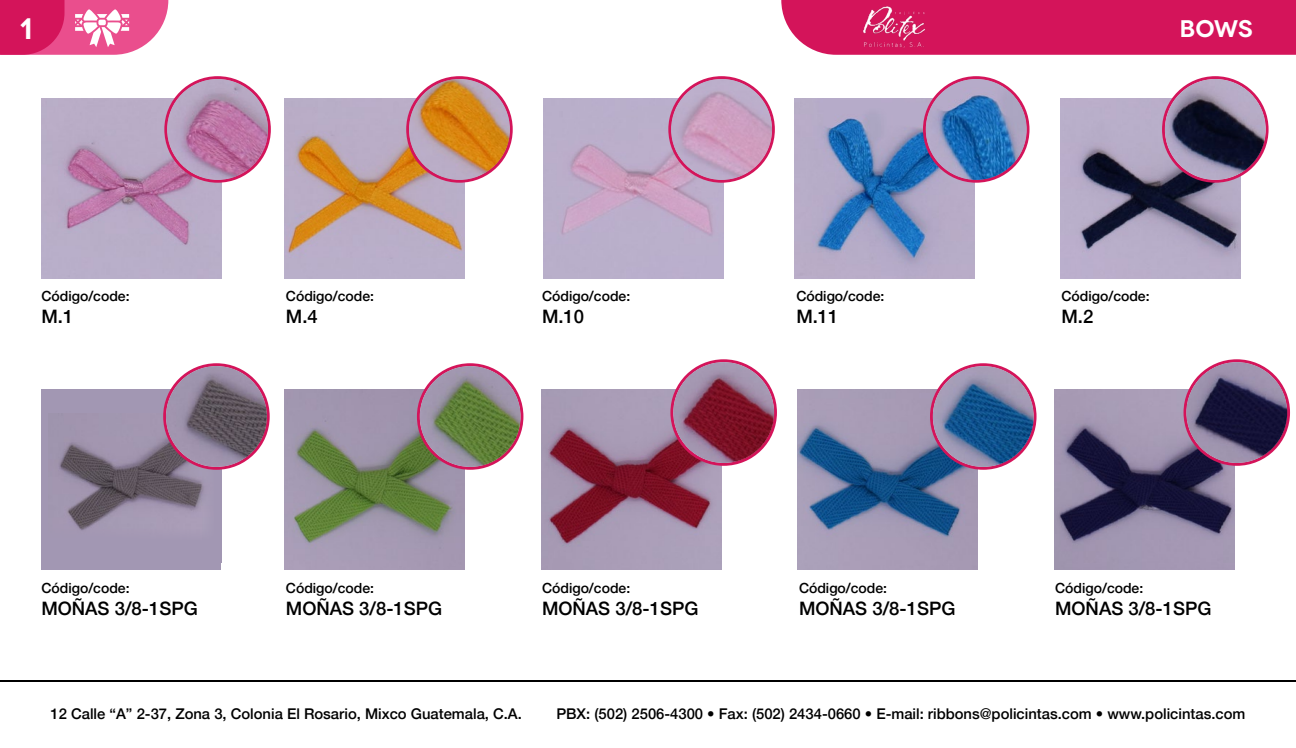
<style>
.page{position:relative;width:1296px;height:748px;background:#fff}
.page>*{position:absolute;margin:0;border:0;box-sizing:border-box;transform-origin:0 0}
.t1{font:600 29.6px "Novecentowide";color:#fff}
.t2{font:600 24px "Novecentowide";color:#fff}
.t3{font:500 18.5px "Helvetica Neue";color:#000}
.t4{font:500 14.8px "Helvetica Neue";color:#000}
.t5{font:500 14px "Helvetica Neue";color:#000}
</style>
<div class="page">
<div style="left:781px;top:0;width:515px;height:55px;background:#d4145a"></div>
<img style="left:41px;top:98px;width:180px;height:180px">
<div style="left:41px;top:390px;width:180px;height:180px;background:#a297b3"></div>
<img style="left:58px;top:424px;width:144px;height:101px">
<img style="left:284px;top:390px;width:180px;height:180px">
<img style="left:542px;top:390px;width:180px;height:180px">
<img style="left:285px;top:98px;width:180px;height:180px">
<img style="left:543px;top:98px;width:180px;height:180px">
<img style="left:795px;top:98px;width:180px;height:180px">
<img style="left:1060px;top:98px;width:180px;height:180px">
<hr style="left:0;top:681px;width:1296px;height:1px;background:#000">
<img style="left:863px;top:6px;width:64px;height:43px">
<svg style="left:1162px;top:76px;width:107px;height:107px"></svg>
<img style="left:1165px;top:79px;width:101px;height:101px;border-radius:50px">
<svg style="left:670px;top:359px;width:107px;height:107px"></svg>
<img style="left:673px;top:362px;width:101px;height:101px;border-radius:50px">
<svg style="left:668px;top:76px;width:107px;height:107px"></svg>
<img style="left:671px;top:79px;width:101px;height:101px;border-radius:50px">
<svg style="left:923px;top:76px;width:107px;height:107px"></svg>
<img style="left:926px;top:79px;width:101px;height:101px;border-radius:50px">
<svg style="left:164px;top:76px;width:107px;height:107px"></svg>
<img style="left:167px;top:79px;width:101px;height:101px;border-radius:50px">
<svg style="left:406px;top:76px;width:107px;height:107px"></svg>
<img style="left:409px;top:79px;width:101px;height:101px;border-radius:50px">
<svg style="left:163px;top:363px;width:107px;height:107px"></svg>
<img style="left:166px;top:366px;width:101px;height:101px;border-radius:50px">
<svg style="left:417px;top:363px;width:106px;height:107px"></svg>
<img style="left:420px;top:366px;width:101px;height:101px;border-radius:50px">
<img style="left:797px;top:390px;width:180px;height:180px">
<img style="left:1055px;top:390px;width:180px;height:180px">
<svg style="left:1184px;top:359px;width:106px;height:107px"></svg>
<img style="left:1186px;top:362px;width:101px;height:101px;border-radius:50px">
<svg style="left:930px;top:363px;width:107px;height:107px"></svg>
<img style="left:933px;top:366px;width:101px;height:101px;border-radius:50px">
<svg style="left:0;top:0;width:168px;height:55px;background:#e5568d"></svg>
<h1 class="t1" style="left:20px;top:10px;width:15px">1</h1>
<h2 class="t2" style="left:1180px;top:14px;width:74px">BOWS</h2>
<p class="t5" style="left:41px;top:285px;width:90px">Código/code:</p>
<p class="t3" style="left:41px;top:302px;width:33px">M.1</p>
<p class="t5" style="left:286px;top:285px;width:90px">Código/code:</p>
<p class="t3" style="left:286px;top:302px;width:33px">M.4</p>
<p class="t5" style="left:542px;top:285px;width:90px">Código/code:</p>
<p class="t3" style="left:542px;top:302px;width:44px">M.10</p>
<p class="t5" style="left:796px;top:285px;width:90px">Código/code:</p>
<p class="t3" style="left:796px;top:302px;width:44px">M.11</p>
<p class="t5" style="left:1061px;top:285px;width:90px">Código/code:</p>
<p class="t3" style="left:1061px;top:302px;width:33px">M.2</p>
<p class="t5" style="left:41px;top:577px;width:90px">Código/code:</p>
<p class="t3" style="left:41px;top:594px;width:158px">MOÑAS 3/8-1SPG</p>
<p class="t5" style="left:286px;top:577px;width:90px">Código/code:</p>
<p class="t3" style="left:286px;top:594px;width:158px">MOÑAS 3/8-1SPG</p>
<p class="t5" style="left:542px;top:577px;width:90px">Código/code:</p>
<p class="t3" style="left:542px;top:594px;width:158px">MOÑAS 3/8-1SPG</p>
<p class="t5" style="left:799px;top:577px;width:90px">Código/code:</p>
<p class="t3" style="left:799px;top:594px;width:158px">MOÑAS 3/8-1SPG</p>
<p class="t5" style="left:1055px;top:577px;width:90px">Código/code:</p>
<p class="t3" style="left:1055px;top:594px;width:158px">MOÑAS 3/8-1SPG</p>
<p class="t4" style="left:51px;top:701px;width:473px">12 Calle “A” 2-37, Zona 3, Colonia El Rosario, Mixco Guatemala, C.A.</p>
<p class="t4" style="left:556px;top:701px;width:691px">PBX: (502) 2506-4300 • Fax: (502) 2434-0660 • E-mail: ribbons@policintas.com • www.policintas.com</p>
</div>
